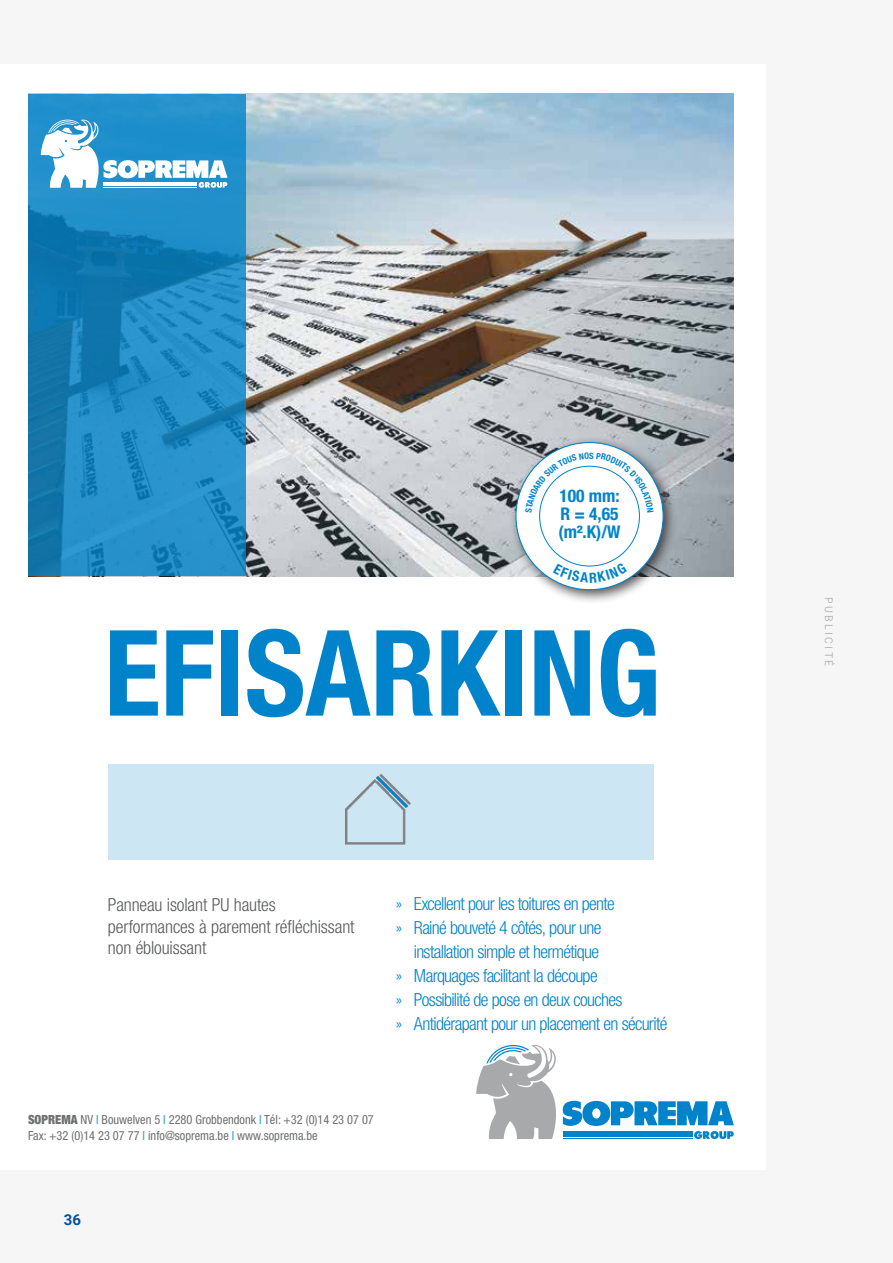
<style>
.page{position:relative;width:893px;height:1263px;background:#f6f6f6}
.page>*{position:absolute;margin:0;border:0;box-sizing:border-box;transform-origin:0 0}
.t1{font:700 condensed 119.4px "Helvetica Neue";color:#0083ca}
.t2{font:300 condensed 18px "Helvetica Neue LT Std";letter-spacing:-.04em;color:#0083ca}
.t3{font:300 condensed 18px/21.6px "Helvetica Neue LT";letter-spacing:-.005em;color:#595a5c}
.t4{font:700 condensed 17.55px/17.9px "Helvetica Neue";color:#0083ca;text-align:justify}
.t5{font:700 15px "Roboto";color:#0053a2}
.t6{font:condensed 12.6px/15.6px "Helvetica Neue";color:#6d6f71}
.t7{font:300 10.5px "Roboto";letter-spacing:.235em;color:#9d9d9c}
.s1{font-weight:900}
.s2{color:#3b9cd7}
</style>
<div class="page">
<div style="left:0;top:64px;width:765px;height:1105px;background:#fff"></div>
<img style="left:28px;top:94px;width:706px;height:482px">
<svg style="left:29px;top:94px;width:217px;height:481px;background:#1e87c0"></svg>
<svg style="left:476px;top:1045px;width:258px;height:94px"></svg>
<div style="left:108px;top:764px;width:546px;height:96px;background:#cde6f4"></div>
<img style="left:344px;top:773px;width:67px;height:72px">
<div style="left:509px;top:435px;width:169px;height:170px;background:#221f20;opacity:.75"></div>
<div style="left:516px;top:443px;width:147px;height:147px;background:#fff;border-radius:50%"></div>
<svg style="left:41px;top:118px;width:187px;height:70px"></svg>
<svg style="left:376px;top:776px;width:32px;height:32px"></svg>
<svg style="left:525px;top:452px;width:129px;height:61px"></svg>
<svg style="left:553px;top:562px;width:74px;height:20px"></svg>
<p class="t4" style="left:559px;top:487px;width:63px">100 mm:<br>R = 4,65 (m².K)/W</p>
<h1 class="t1" style="left:104px;top:601px;width:558px">EFISARKING</h1>
<p class="t3" style="left:108px;top:894px;width:248px">Panneau isolant PU hautes performances à parement réfléchissant non éblouissant</p>
<p class="t2" style="left:396px;top:893px;width:221px">» Excellent pour les toitures en pente</p>
<p class="t2" style="left:396px;top:917px;width:207px">» Rainé bouveté 4 côtés, pour une</p>
<p class="t2" style="left:414px;top:941px;width:187px">installation simple et hermétique</p>
<p class="t2" style="left:396px;top:965px;width:203px">» Marquages facilitant la découpe</p>
<p class="t2" style="left:396px;top:989px;width:228px">» Possibilité de pose en deux couches</p>
<p class="t2" style="left:396px;top:1013px;width:273px">» Antidérapant pour un placement en sécurité</p>
<p class="t6" style="left:28px;top:1112px;width:347px"><span class="s1">SOPREMA</span> NV <span class="s2">I</span> Bouwelven 5 <span class="s2">I</span> 2280 Grobbendonk <span class="s2">I</span> Tél: +32 (0)14 23 07 07<br>Fax: +32 (0)14 23 07 77 <span class="s2">I</span> info@soprema.be <span class="s2">I</span> www.soprema.be</p>
<p class="t5" style="left:64px;top:1209px;width:19px">36</p>
<p class="t7" style="left:836px;top:597px;width:71px;rotate:90deg">PUBLICITÉ</p>
</div>
